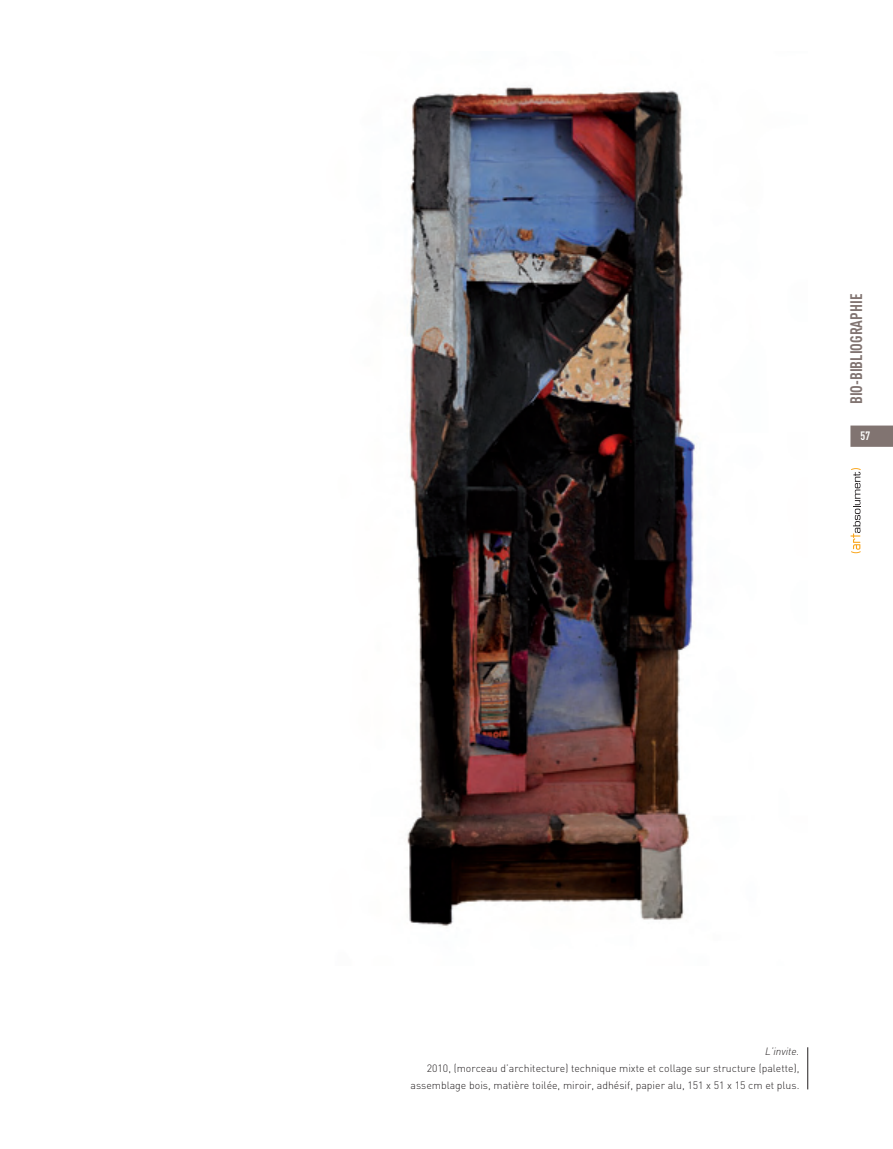
<style>
.page{position:relative;width:893px;height:1149px;background:#fff}
.page>*{position:absolute;margin:0;border:0;box-sizing:border-box;transform-origin:0 0}
.t1{font:700 16.5px "DIN Cond";color:#817471}
.t2{font:700 12px "DIN Cond";color:#fff}
.t3{font:300 10.5px/17px "DIN";color:#231f20;text-align:right}
.t4{font:italic 300 10.5px "DIN";color:#231f20}
</style>
<div class="page">
<div style="left:850px;top:425px;width:43px;height:21px;background:#817471"></div>
<svg style="left:850px;top:468px;width:11px;height:85px"></svg>
<img style="left:407px;top:87px;width:289px;height:839px">
<hr style="left:807px;top:1046px;width:1px;height:43px;background:#231f20">
<h1 class="t1" style="left:850px;top:404px;width:112px;rotate:-90deg">BIO-BIBLIOGRAPHIE</h1>
<p class="t2" style="left:860px;top:432px;width:11px">57</p>
<p class="t4" style="left:765px;top:1047px;width:36px">L’invite.</p>
<p class="t3" style="left:410px;top:1060px;width:390px">2010, (morceau d’architecture) technique mixte et collage sur structure (palette), assemblage bois, matière toilée, miroir, adhésif, papier alu, 151 x 51 x 15 cm et plus.</p>
</div>
